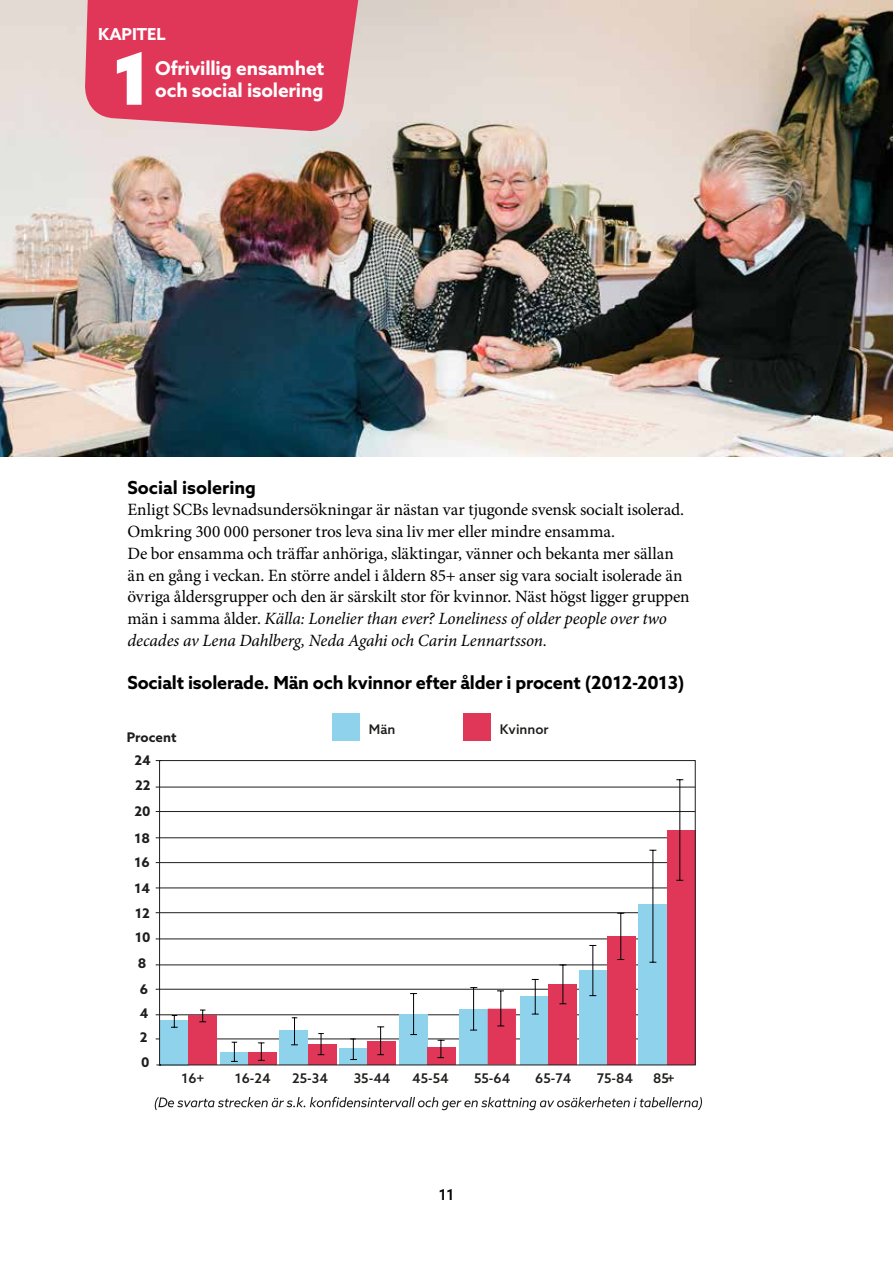
<style>
.page{position:relative;width:893px;height:1263px;background:#fff}
.page>*{position:absolute;margin:0;border:0;box-sizing:border-box;transform-origin:0 0}
.t1{font:900 72px "Azo Sans";color:#fff}
.t2{font:700 19.05px/22.5px "Azo Sans";letter-spacing:-.01em;color:#fff}
.t3{font:700 18px "Azo Sans";letter-spacing:-.01em;color:#000}
.t4{font:17.25px/21.8px "Minion Pro";letter-spacing:-.01em;color:#000}
.t5{font:700 16.5px "Azo Sans";letter-spacing:-.01em;color:#fff}
.t6{font:500 15px "Azo Sans";color:#000}
.t7{font:500 13.35px "Azo Sans";color:#1e1e1c}
.t8{font:700 13.35px/25.8px "Azo Sans";color:#1e1e1c;text-align:justify}
.s1{font-style:italic}
</style>
<div class="page">
<img style="left:0;top:0;width:893px;height:456px">
<svg style="left:84px;top:0;width:276px;height:133px"></svg>
<svg style="left:155px;top:760px;width:541px;height:306px"></svg>
<svg style="left:155px;top:1097px;width:547px;height:13px"></svg>
<div style="left:332px;top:713px;width:27px;height:27px;background:#8ed2ec"></div>
<div style="left:464px;top:713px;width:27px;height:27px;background:#e03759"></div>
<p class="t5" style="left:98px;top:23px;width:69px">KAPITEL</p>
<h1 class="t1" style="left:113px;top:31px;width:40px">1</h1>
<p class="t2" style="left:155px;top:56px;width:171px">Ofrivillig ensamhet och social isolering</p>
<p class="t3" style="left:128px;top:475px;width:130px">Social isolering</p>
<p class="t4" style="left:128px;top:499px;width:564px">Enligt SCBs levnadsundersökningar är nästan var tjugonde svensk socialt isolerad.<br>Omkring 300 000 personer tros leva sina liv mer eller mindre ensamma.<br>De bor ensamma och träffar anhöriga, släktingar, vänner och bekanta mer sällan än en gång i veckan. En större andel i åldern 85+ anser sig vara socialt isolerade än övriga åldersgrupper och den är särskilt stor för kvinnor. Näst högst ligger gruppen män i samma ålder. <span class="s1">Källa: Lonelier than ever? Loneliness of older people over two decades av Lena Dahlberg, Neda Agahi och Carin Lennartsson.</span></p>
<p class="t3" style="left:128px;top:671px;width:558px">Socialt isolerade. Män och kvinnor efter ålder i procent (2012-2013)</p>
<p class="t8" style="left:127px;top:724px;width:51px">Procent</p>
<p class="t8" style="left:134px;top:747px;width:18px">24<br>22<br>20<br>18</p>
<p class="t8" style="left:134px;top:849px;width:17px;line-height:24.9px">16<br>14<br>12<br>10</p>
<p class="t8" style="left:138px;top:950px;width:12px">8<br>6</p>
<p class="t8" style="left:140px;top:1000px;width:11px;line-height:24.5px;text-align:left">4<br>2<br>0</p>
<p class="t7" style="left:181px;top:1069px;width:24px">16+</p>
<p class="t7" style="left:369px;top:721px;width:28px">Män</p>
<p class="t7" style="left:500px;top:721px;width:50px">Kvinnor</p>
<p class="t7" style="left:235px;top:1069px;width:37px">16-24</p>
<p class="t7" style="left:292px;top:1069px;width:37px">25-34</p>
<p class="t7" style="left:354px;top:1069px;width:38px">35-44</p>
<p class="t7" style="left:412px;top:1069px;width:38px">45-54</p>
<p class="t7" style="left:474px;top:1069px;width:38px">55-64</p>
<p class="t7" style="left:535px;top:1069px;width:38px">65-74</p>
<p class="t7" style="left:597px;top:1069px;width:38px">75-84</p>
<p class="t7" style="left:653px;top:1069px;width:23px">85+</p>
<p class="t6" style="left:439px;top:1185px;width:17px">11</p>
</div>
